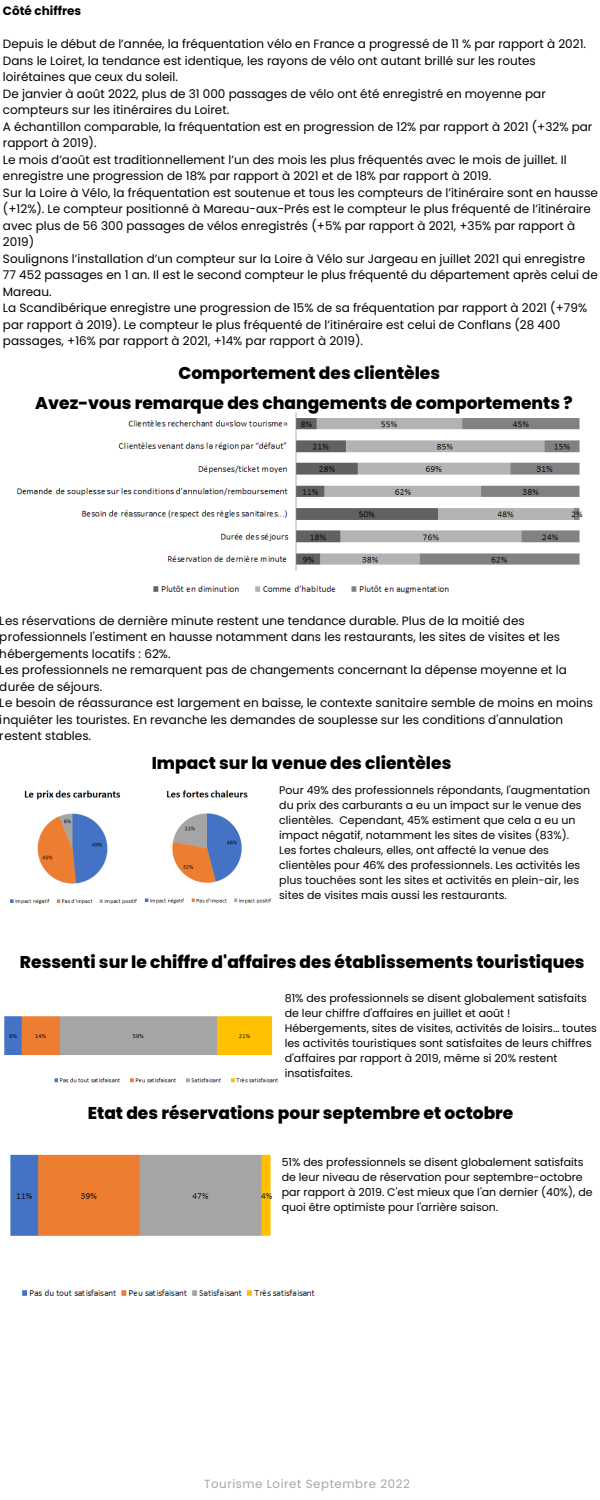
<style>
.page{position:relative;width:600px;height:1500px;background:#fff}
.page>*{position:absolute;margin:0;border:0;box-sizing:border-box;transform-origin:0 0}
.t1{font:800 17.1px "Poppins";color:#000}
.t2{font:12px/16.5px "Poppins";color:#000}
.t3{font:700 12px "Poppins";color:#000}
.t4{font:11.8px "Poppins";letter-spacing:.05em;color:#a6a6a6}
.t5{font:11px/15px "Poppins";color:#000}
</style>
<div class="page">
<img style="left:16px;top:412px;width:567px;height:182px">
<img style="left:10px;top:790px;width:262px;height:114px">
<img style="left:4px;top:1016px;width:274px;height:67px">
<img style="left:10px;top:1154px;width:305px;height:142px">
<p class="t3" style="left:3px;top:3px;width:80px">Côté chiffres</p>
<p class="t2" style="left:3px;top:36px;width:597px">Depuis le début de l’année, la fréquentation vélo en France a progressé de 11 % par rapport à 2021.<br>Dans le Loiret, la tendance est identique, les rayons de vélo ont autant brillé sur les routes loirétaines que ceux du soleil.<br>De janvier à août 2022, plus de 31 000 passages de vélo ont été enregistré en moyenne par compteurs sur les itinéraires du Loiret.<br>A échantillon comparable, la fréquentation est en progression de 12% par rapport à 2021 (+32% par rapport à 2019).<br>Le mois d’août est traditionnellement l’un des mois les plus fréquentés avec le mois de juillet. Il enregistre une progression de 18% par rapport à 2021 et de 18% par rapport à 2019.<br>Sur la Loire à Vélo, la fréquentation est soutenue et tous les compteurs de l’itinéraire sont en hausse (+12%). Le compteur positionné à Mareau-aux-Prés est le compteur le plus fréquenté de l’itinéraire avec plus de 56 300 passages de vélos enregistrés (+5% par rapport à 2021, +35% par rapport à 2019)<br>Soulignons l’installation d’un compteur sur la Loire à Vélo sur Jargeau en juillet 2021 qui enregistre 77 452 passages en 1 an. Il est le second compteur le plus fréquenté du département après celui de Mareau.<br>La Scandibérique enregistre une progression de 15% de sa fréquentation par rapport à 2021 (+79% par rapport à 2019). Le compteur le plus fréquenté de l’itinéraire est celui de Conflans (28 400 passages, +16% par rapport à 2021, +14% par rapport à 2019).</p>
<h1 class="t1" style="left:178px;top:361px;width:263px">Comportement des clientèles</h1>
<h1 class="t1" style="left:35px;top:391px;width:539px">Avez-vous remarque des changements de comportements ?</h1>
<p class="t2" style="left:0;top:612px;width:595px">Les réservations de dernière minute restent une tendance durable. Plus de la moitié des professionnels l'estiment en hausse notamment dans les restaurants, les sites de visites et les hébergements locatifs : 62%.<br>Les professionnels ne remarquent pas de changements concernant la dépense moyenne et la durée de séjours.<br>Le besoin de réassurance est largement en baisse, le contexte sanitaire semble de moins en moins inquiéter les touristes. En revanche les demandes de souplesse sur les conditions d'annulation restent stables.</p>
<h1 class="t1" style="left:152px;top:751px;width:301px">Impact sur la venue des clientèles</h1>
<p class="t5" style="left:279px;top:783px;width:312px">Pour 49% des professionnels répondants, l'augmentation du prix des carburants a eu un impact sur le venue des clientèles. Cependant, 45% estiment que cela a eu un impact négatif, notamment les sites de visites (83%).<br>Les fortes chaleurs, elles, ont affecté la venue des clientèles pour 46% des professionnels. Les activités les plus touchées sont les sites et activités en plein-air, les sites de visites mais aussi les restaurants.</p>
<h1 class="t1" style="left:20px;top:950px;width:566px">Ressenti sur le chiffre d'affaires des établissements touristiques</h1>
<p class="t5" style="left:285px;top:990px;width:314px">81% des professionnels se disent globalement satisfaits de leur chiffre d'affaires en juillet et août !<br>Hébergements, sites de visites, activités de loisirs… toutes les activités touristiques sont satisfaites de leurs chiffres d'affaires par rapport à 2019, même si 20% restent insatisfaites.</p>
<h1 class="t1" style="left:88px;top:1101px;width:427px">Etat des réservations pour septembre et octobre</h1>
<p class="t5" style="left:282px;top:1155px;width:312px">51% des professionnels se disent globalement satisfaits de leur niveau de réservation pour septembre-octobre par rapport à 2019. C'est mieux que l'an dernier (40%), de quoi être optimiste pour l'arrière saison.</p>
<p class="t4" style="left:204px;top:1475px;width:207px">Tourisme Loiret Septembre 2022</p>
</div>
